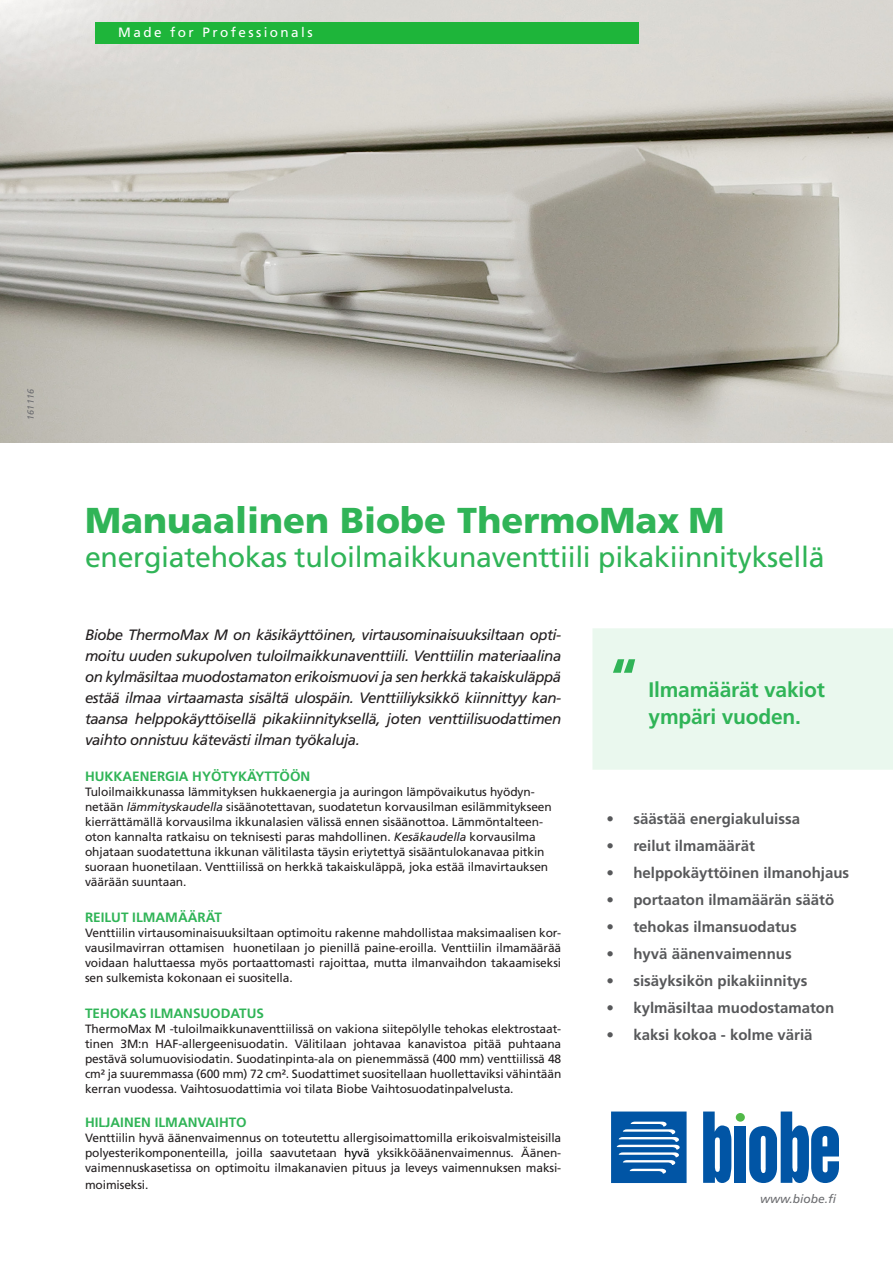
<style>
.page{position:relative;width:893px;height:1263px;background:#fff}
.page>*{position:absolute;margin:0;border:0;box-sizing:border-box;transform-origin:0 0}
.vihreä_väliotsikko_l{font:700 54px "Frutiger LT Std";color:#30b457}
.OTSIKKO{font:900 36px "Frutiger LT Std";color:#30b457}
.OTSIKKO-2{font:28.5px "Frutiger LT Std";letter-spacing:-.01em;color:#30b457}
.vihreä_väliotsikko_l-2{font:700 21px "Frutiger LT Std";letter-spacing:-.01em;color:#30b457}
.LEIPIS_2{font:italic 15px/21px "Frutiger LT Std";letter-spacing:-.03em;color:#231f20;text-align:justify}
.vihreä_väliotsikko_l-3{font:700 15px "Frutiger LT Std";color:#57585a}
.vihreä_väliotsikko_l-4{font:700 13.5px "Frutiger LT Std";color:#30b457}
.Frutiger_Roman_8_11{font:700 13.5px "Frutiger LT Std";color:#30b457}
.t1{font:13.5px "Frutiger LT Std";letter-spacing:.18em;color:#fff}
.Fritiger_Roman_9_12{font:700 13.5px "Frutiger LT Std";color:#30b457}
.Frutiger_Roman_8_10{font:12px/15px "Frutiger LT Std";letter-spacing:-.01em;color:#231f20;text-align:justify}
.vihreä_väliotsikko_l-5{font:12px/15px "Frutiger LT Std";letter-spacing:-.01em;color:#231f20}
.Frutiger_Roman_8_11-2{font:italic 12px "Frutiger LT Std";color:#6c6d70}
.KUVATEKSTI{font:italic 9px "Frutiger LT Std";color:#6c6d70}
.s1{font-style:italic}
.s2{color:#000}
</style>
<div class="page">
<img style="left:0;top:0;width:893px;height:442px">
<div style="left:95px;top:22px;width:543px;height:21px;background:#1eb53a"></div>
<div style="left:592px;top:628px;width:301px;height:142px;background:#eaf8ee"></div>
<svg style="left:611px;top:1111px;width:76px;height:72px;background:#2d72b4"></svg>
<div style="left:736px;top:1113px;width:9px;height:9px;background:#51b948;border-radius:50%"></div>
<div style="left:735px;top:1126px;width:11px;height:57px;background:#0155a5"></div>
<svg style="left:703px;top:1111px;width:28px;height:72px"></svg>
<svg style="left:749px;top:1111px;width:90px;height:72px"></svg>
<p class="t1" style="left:118px;top:25px;width:196px">Made for Professionals</p>
<p class="KUVATEKSTI" style="left:25px;top:419px;width:32px;rotate:-90deg">161116</p>
<p class="OTSIKKO" style="left:85px;top:499px;width:641px">Manuaalinen Biobe ThermoMax M</p>
<p class="OTSIKKO-2" style="left:85px;top:541px;width:741px">energiatehokas tuloilmaikkunaventtiili pikakiinnityksellä</p>
<p class="LEIPIS_2" style="left:85px;top:624px;width:478px">Biobe ThermoMax M on käsikäyttöinen, virtausominaisuuksiltaan opti&shy;moitu uuden sukupolven tuloilmaikkunaventtiili. Venttiilin materiaalina on kylmäsiltaa muodostamaton erikoismuovi ja sen herkkä takaiskuläppä estää ilmaa virtaamasta sisältä ulospäin. Venttiiliyksikkö kiinnittyy kan&shy;taansa helppokäyttöisellä pikakiinnityksellä, joten venttiilisuodattimen vaihto onnistuu kätevästi ilman työkaluja.</p>
<p class="Frutiger_Roman_8_11" style="left:85px;top:768px;width:227px">HUKKAENERGIA HYÖTYKÄYTTÖÖN</p>
<p class="vihreä_väliotsikko_l-5" style="left:85px;top:784px;width:468px">Tuloilmaikkunassa lämmityksen hukkaenergia ja auringon lämpövaikutus hyödyn&shy;netään <span class="s1">lämmityskaudella</span> sisäänotettavan, suodatetun korvausilman esilämmitykseen kierrättämällä korvausilma ikkunalasien välissä ennen sisäänottoa. Lämmöntalteen&shy;oton kannalta ratkaisu on teknisesti paras mahdollinen. <span class="s1">Kesäkaudella</span> korvausilma ohjataan suodatettuna ikkunan välitilasta täysin eriytettyä sisääntulokanavaa pitkin suoraan huonetilaan. Venttiilissä on herkkä takaiskuläppä, joka estää ilmavirtauksen väärään suuntaan.</p>
<p class="vihreä_väliotsikko_l-4" style="left:85px;top:909px;width:138px">REILUT ILMAMÄÄRÄT</p>
<p class="Frutiger_Roman_8_10" style="left:85px;top:925px;width:478px">Venttiilin virtausominaisuuksiltaan optimoitu rakenne mahdollistaa maksimaalisen kor&shy;vausilmavirran ottamisen huonetilaan jo pienillä paine-eroilla. Venttiilin ilmamäärää voidaan haluttaessa myös portaattomasti rajoittaa, mutta ilmanvaihdon takaamiseksi sen sulkemista kokonaan ei suositella.</p>
<p class="vihreä_väliotsikko_l-4" style="left:85px;top:1005px;width:180px">TEHOKAS ILMANSUODATUS</p>
<p class="Frutiger_Roman_8_10" style="left:85px;top:1021px;width:478px">ThermoMax M -tuloilmaikkunaventtiilissä on vakiona siitepölylle tehokas elektrostaat&shy;tinen 3M:n HAF-allergeenisuodatin. Välitilaan johtavaa kanavistoa pitää puhtaana pestävä solumuovisiodatin. Suodatinpinta-ala on pienemmässä (400 mm) venttiilissä 48 cm² ja suuremmassa (600 mm) 72 cm². Suodattimet suositellaan huollettaviksi vähintään kerran vuodessa. Vaihtosuodattimia voi tilata Biobe Vaihtosuodatinpalvelusta.</p>
<p class="Fritiger_Roman_9_12" style="left:85px;top:1114px;width:163px">HILJAINEN ILMANVAIHTO</p>
<p class="Frutiger_Roman_8_10" style="left:85px;top:1130px;width:478px">Venttiilin hyvä äänenvaimennus on toteutettu allergisoimattomilla erikoisvalmisteisilla polyesterikomponenteilla, joilla saavutetaan <span class="s2">hyvä</span> yksikköäänenvaimennus. Äänen&shy;vaimennuskasetissa on optimoitu ilmakanavien pituus ja leveys vaimennuksen maksi-</p>
<p class="Frutiger_Roman_8_10" style="left:85px;top:1177px;width:65px">moimiseksi.</p>
<p class="vihreä_väliotsikko_l" style="left:611px;top:646px;width:27px">“</p>
<p class="vihreä_väliotsikko_l-2" style="left:649px;top:677px;width:178px">Ilmamäärät vakiot</p>
<p class="vihreä_väliotsikko_l-2" style="left:649px;top:704px;width:154px">ympäri vuoden.</p>
<p class="vihreä_väliotsikko_l-3" style="left:606px;top:810px;width:195px">• säästää energiakuluissa</p>
<p class="vihreä_väliotsikko_l-3" style="left:606px;top:837px;width:150px">• reilut ilmamäärät</p>
<p class="vihreä_väliotsikko_l-3" style="left:606px;top:864px;width:244px">• helppokäyttöinen ilmanohjaus</p>
<p class="vihreä_väliotsikko_l-3" style="left:606px;top:891px;width:229px">• portaaton ilmamäärän säätö</p>
<p class="vihreä_väliotsikko_l-3" style="left:606px;top:918px;width:192px">• tehokas ilmansuodatus</p>
<p class="vihreä_väliotsikko_l-3" style="left:606px;top:945px;width:187px">• hyvä äänenvaimennus</p>
<p class="vihreä_väliotsikko_l-3" style="left:606px;top:972px;width:203px">• sisäyksikön pikakiinnitys</p>
<p class="vihreä_väliotsikko_l-3" style="left:606px;top:999px;width:229px">• kylmäsiltaa muodostamaton</p>
<p class="vihreä_väliotsikko_l-3" style="left:606px;top:1026px;width:208px">• kaksi kokoa - kolme väriä</p>
<p class="Frutiger_Roman_8_11-2" style="left:760px;top:1192px;width:78px">www.biobe.fi</p>
</div>
